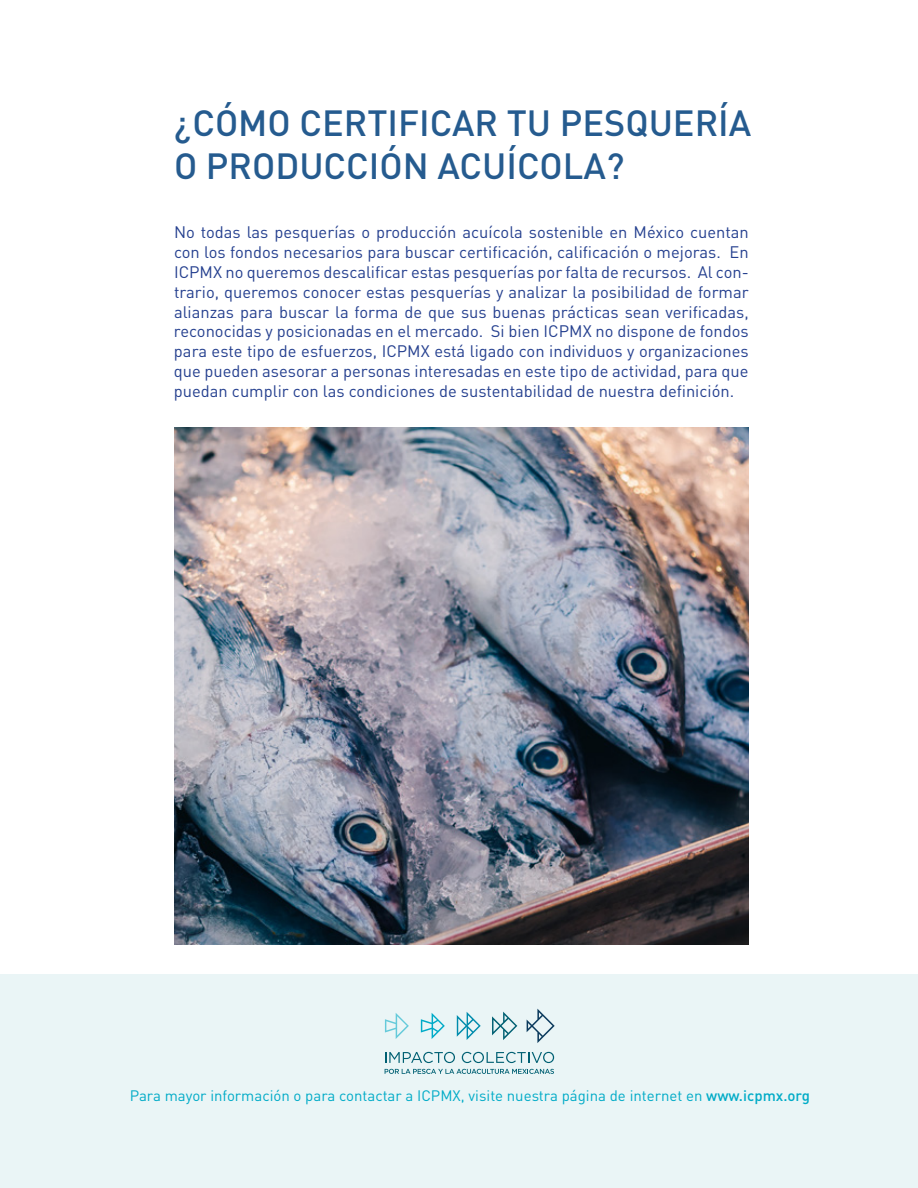
<style>
.page{position:relative;width:918px;height:1188px;background:#fff}
.page>*{position:absolute;margin:0;border:0;box-sizing:border-box;transform-origin:0 0}
.t1{font:500 36px/43.2px "DIN";color:#255b8f}
.t2{font:16.5px/19.8px "DIN";color:#25408f;text-align:justify}
.t3{font:15px "DIN";color:#00abc7}
.s1{font-weight:500}
</style>
<div class="page">
<div style="left:0;top:974px;width:918px;height:214px;background:#eaf5f6"></div>
<img style="left:174px;top:428px;width:575px;height:516px">
<svg style="left:385px;top:1052px;width:70px;height:11px"></svg>
<svg style="left:462px;top:1052px;width:92px;height:11px"></svg>
<svg style="left:421px;top:1013px;width:24px;height:26px"></svg>
<svg style="left:385px;top:1013px;width:24px;height:26px"></svg>
<svg style="left:457px;top:1012px;width:24px;height:28px"></svg>
<svg style="left:492px;top:1012px;width:25px;height:28px"></svg>
<svg style="left:527px;top:1009px;width:28px;height:34px"></svg>
<svg style="left:385px;top:1069px;width:169px;height:5px"></svg>
<h1 class="t1" style="left:174px;top:100px;width:579px">¿CÓMO CERTIFICAR TU PESQUERÍA<br>O PRODUCCIÓN ACUÍCOLA?</h1>
<p class="t2" style="left:174px;top:222px;width:576px">No todas las pesquerías o producción acuícola sostenible en México cuentan con los fondos necesarios para buscar certificación, calificación o mejoras. En ICPMX no queremos descalificar estas pesquerías por falta de recursos. Al con&shy;trario, queremos conocer estas pesquerías y analizar la posibilidad de formar alianzas para buscar la forma de que sus buenas prácticas sean verificadas, reconocidas y posicionadas en el mercado. Si bien ICPMX no dispone de fondos para este tipo de esfuerzos, ICPMX está ligado con individuos y organizaciones que pueden asesorar a personas interesadas en este tipo de actividad, para que puedan cumplir con las condiciones de sustentabilidad de nuestra definición.</p>
<p class="t3" style="left:130px;top:1086px;width:682px">Para mayor información o para contactar a ICPMX, visite nuestra página de internet en <span class="s1">www.icpmx.org</span></p>
</div>
